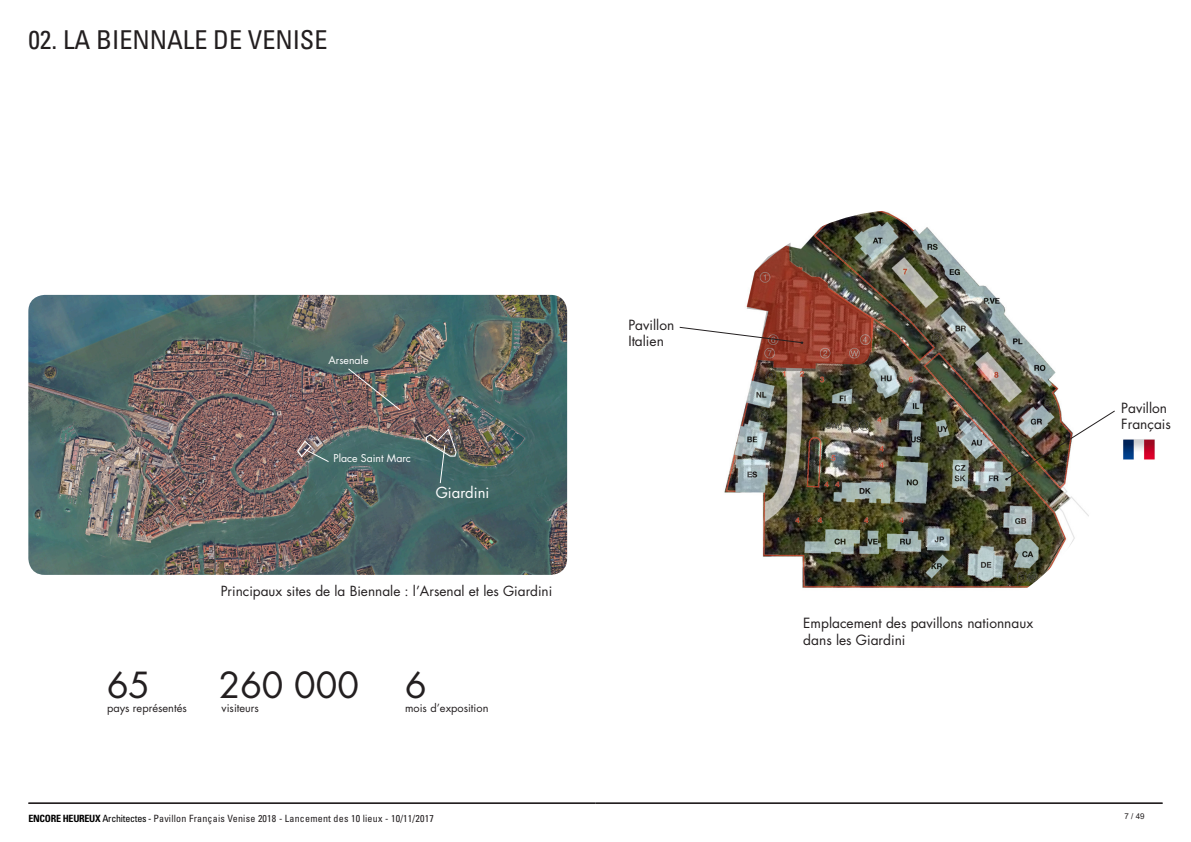
<style>
.page{position:relative;width:1191px;height:842px;background:#fff}
.page>*{position:absolute;margin:0;border:0;box-sizing:border-box;transform-origin:0 0}
.VENISE_texte_courant{font:35px "Futura Std";color:#231f20}
._01-_Titre_Partie__2{font:condensed 26px "Univers";color:#231f20}
.VENISE_texte_courant-2{font:14.8px "Futura Std";color:#fff}
.VENISE_texte_courant-3{font:13.7px "Futura Std";color:#231f20}
.VENISE_texte_courant-4{font:13.6px "Futura Std";color:#231f20}
.VENISE_texte_courant-5{font:11px "Futura Std";color:#231f20}
.VENISE_texte_courant-6{font:10.5px "Futura Std";color:#fff}
.t1{font:condensed 10px "Univers";letter-spacing:.02em;color:#231f20}
.t2{font:8px "Arial";color:#231f20}
.s1{font-weight:700;color:#000}
.s2{color:#000}
</style>
<div class="page">
<hr style="left:28px;top:802px;width:567px;height:1px;background:#231f20">
<hr style="left:28px;top:803px;width:567px;height:1px;background:#231f20">
<hr style="left:595px;top:802px;width:567px;height:1px;background:#231f20">
<hr style="left:595px;top:803px;width:567px;height:1px;background:#231f20">
<img style="left:28px;top:295px;width:539px;height:280px">
<img style="left:724px;top:211px;width:365px;height:377px">
<img style="left:724px;top:499px;width:275px;height:89px">
<img style="left:1123px;top:439px;width:32px;height:21px">
<svg style="left:425px;top:428px;width:32px;height:56px;background:#5c6e6e"></svg>
<svg style="left:296px;top:440px;width:33px;height:22px"></svg>
<img style="left:348px;top:368px;width:53px;height:43px">
<img style="left:1005px;top:410px;width:110px;height:99px">
<svg style="left:679px;top:243px;width:192px;height:128px"></svg>
<p class="_01-_Titre_Partie__2" style="left:28px;top:23px;width:300px">02. LA BIENNALE DE VENISE</p>
<p class="VENISE_texte_courant-6" style="left:328px;top:354px;width:41px">Arsenale</p>
<p class="VENISE_texte_courant-6" style="left:333px;top:451px;width:79px">Place Saint Marc</p>
<p class="VENISE_texte_courant-2" style="left:436px;top:483px;width:55px">Giardini</p>
<p class="VENISE_texte_courant" style="left:107px;top:662px;width:45px">65</p>
<p class="VENISE_texte_courant-5" style="left:107px;top:701px;width:81px">pays représentés</p>
<p class="VENISE_texte_courant-4" style="left:221px;top:583px;width:333px">Principaux sites de la Biennale : l’Arsenal et les Giardini</p>
<p class="VENISE_texte_courant" style="left:219px;top:662px;width:142px">260 000</p>
<p class="VENISE_texte_courant-5" style="left:222px;top:701px;width:39px">visiteurs</p>
<p class="VENISE_texte_courant" style="left:405px;top:662px;width:23px">6</p>
<p class="VENISE_texte_courant-5" style="left:405px;top:701px;width:85px">mois d’exposition</p>
<p class="VENISE_texte_courant-3" style="left:628px;top:316px;width:47px">Pavillon</p>
<p class="VENISE_texte_courant-3" style="left:628px;top:333px;width:37px">Italien</p>
<p class="VENISE_texte_courant-3" style="left:803px;top:615px;width:231px">Emplacement des pavillons nationnaux</p>
<p class="VENISE_texte_courant-3" style="left:803px;top:631px;width:104px">dans les Giardini</p>
<p class="VENISE_texte_courant-3" style="left:1121px;top:399px;width:47px">Pavillon</p>
<p class="VENISE_texte_courant-3" style="left:1121px;top:415px;width:51px">Français</p>
<p class="t1" style="left:28px;top:812px;width:407px"><span class="s1">ENCORE HEUREUX</span> <span class="s2">Architectes -</span> Pavillon Français Venise 2018 - Lancement des 10 lieux - 10/11/2017</p>
<p class="t2" style="left:1124px;top:810px;width:22px">7 / 49</p>
</div>
